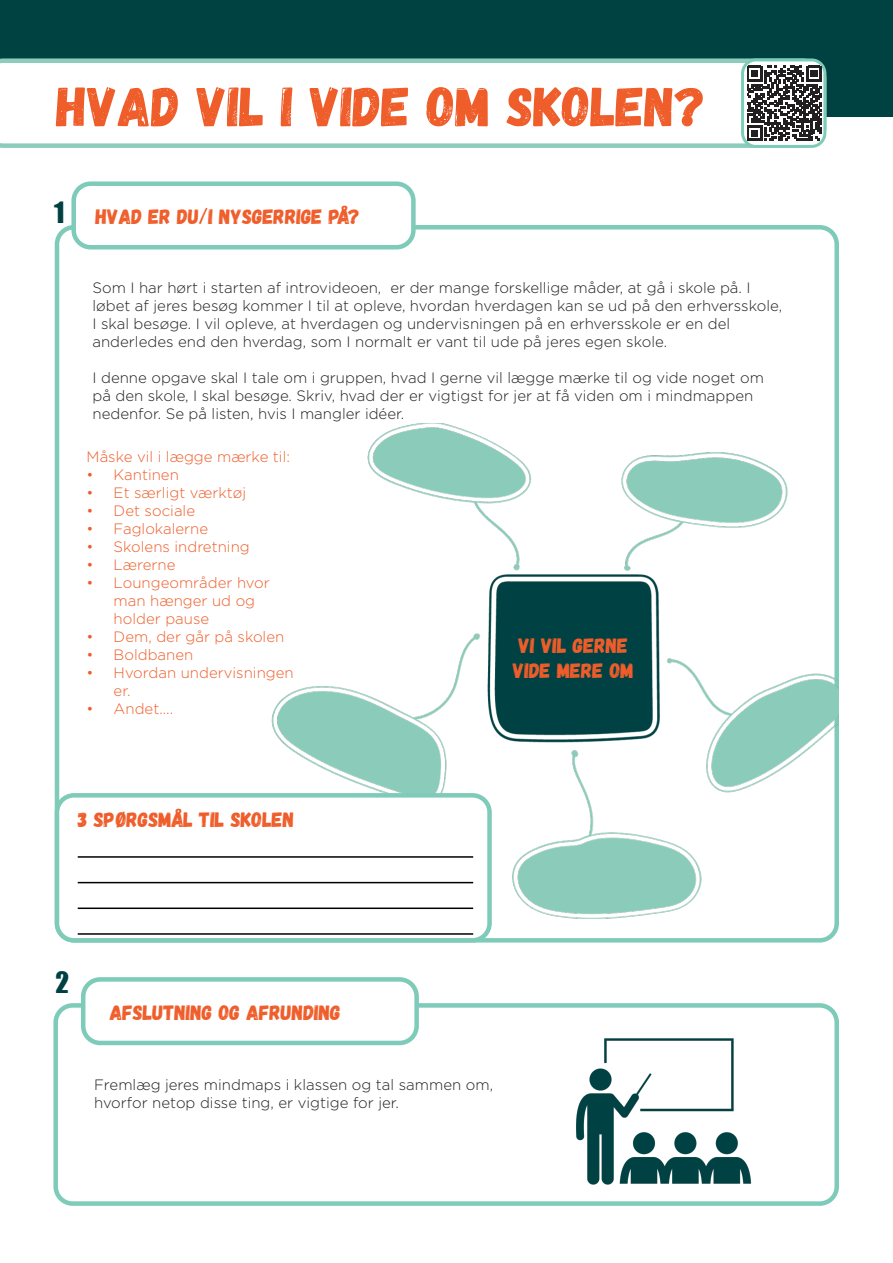
<style>
.page{position:relative;width:893px;height:1263px;background:#fff}
.page>*{position:absolute;margin:0;border:0;box-sizing:border-box;transform-origin:0 0}
.Overskrifter{font:55.5px "Gagalin";color:#ef5d2a}
.t1{font:27px "Impact";color:#004041}
.Underoverskrifter{font:21px/25.2px "Gagalin";color:#ef5d2a}
.t2{font:300 15px/18px "Gotham";color:#231f20}
.t3{font:300 15px/18px "Gotham";color:#ef5d2a}
</style>
<div class="page">
<div style="left:0;top:0;width:893px;height:117px;background:#004242"></div>
<svg style="left:0;top:58px;width:827px;height:90px"></svg>
<div style="left:71px;top:181px;width:345px;height:68px;border:4px solid #7ecbb9;border-radius:17px"></div>
<img style="left:271px;top:423px;width:568px;height:495px">
<div style="left:53px;top:1003px;width:786px;height:203px;border:4px solid #7ecbb9;border-radius:17px"></div>
<div style="left:83px;top:979px;width:334px;height:64px;background:#fff;border-radius:17px"></div>
<div style="left:81px;top:977px;width:338px;height:68px;border:4px solid #7ecbb9;border-radius:17px"></div>
<img style="left:532px;top:1003px;width:263px;height:203px">
<div style="left:742px;top:60px;width:83px;height:86px;background:#fff;border-radius:13px"></div>
<div style="left:741px;top:58px;width:85px;height:90px;border:3px solid #7ecbb9;border-radius:13px"></div>
<svg style="left:747px;top:66px;width:75px;height:75px"></svg>
<div style="left:57px;top:795px;width:433px;height:145px;background:#fff;border-radius:17px"></div>
<div style="left:55px;top:793px;width:437px;height:149px;border:4px solid #7ecbb9;border-radius:17px"></div>
<hr style="left:78px;top:856px;width:395px;height:2px;background:#000001">
<hr style="left:78px;top:882px;width:395px;height:1px;background:#000001">
<hr style="left:78px;top:907px;width:395px;height:2px;background:#000001">
<hr style="left:78px;top:933px;width:395px;height:2px;background:#000001">
<p class="Overskrifter" style="left:56px;top:73px;width:651px">HVAD VIL I VIDE OM SKOLEN?</p>
<p class="t1" style="left:54px;top:191px;width:12px">1</p>
<p class="Underoverskrifter" style="left:95px;top:204px;width:266px">HVAD ER DU/I NYSGERRIGE PÅ?</p>
<p class="t2" style="left:92px;top:278px;width:691px">Som I har hørt i starten af introvideoen, er der mange forskellige måder, at gå i skole på. I løbet af jeres besøg kommer I til at opleve, hvordan hverdagen kan se ud på den erhversskole, I skal besøge. I vil opleve, at hverdagen og undervisningen på en erhversskole er en del anderledes end den hverdag, som I normalt er vant til ude på jeres egen skole.</p>
<p class="t2" style="left:92px;top:368px;width:673px">I denne opgave skal I tale om i gruppen, hvad I gerne vil lægge mærke til og vide noget om på den skole, I skal besøge. Skriv, hvad der er vigtigst for jer at få viden om i mindmappen nedenfor. Se på listen, hvis I mangler idéer.</p>
<p class="t3" style="left:87px;top:448px;width:205px">Måske vil i lægge mærke til:</p>
<p class="t3" style="left:87px;top:466px;width:94px">• Kantinen</p>
<p class="t3" style="left:87px;top:484px;width:161px">• Et særligt værktøj</p>
<p class="t3" style="left:87px;top:502px;width:110px">• Det sociale</p>
<p class="t3" style="left:87px;top:520px;width:123px">• Faglokalerne</p>
<p class="t3" style="left:87px;top:538px;width:165px">• Skolens indretning</p>
<p class="t3" style="left:87px;top:556px;width:90px">• Lærerne</p>
<p class="t3" style="left:114px;top:574px;width:158px;text-indent:-27px">• Loungeområder hvor man hænger ud og holder pause</p>
<p class="t3" style="left:87px;top:628px;width:199px">• Dem, der går på skolen</p>
<p class="t3" style="left:87px;top:646px;width:108px">• Boldbanen</p>
<p class="t3" style="left:114px;top:664px;width:182px;text-indent:-27px">• Hvordan undervisningen er.</p>
<p class="t3" style="left:87px;top:700px;width:88px">• Andet....</p>
<p class="Underoverskrifter" style="left:513px;top:633px;width:122px">VI VIL GERNE<br>VIDE MERE OM</p>
<p class="Underoverskrifter" style="left:78px;top:807px;width:218px">3 SPØRGSMÅL TIL SKOLEN</p>
<p class="t1" style="left:55px;top:961px;width:15px">2</p>
<p class="Underoverskrifter" style="left:110px;top:1000px;width:232px">AFSLUTNING OG AFRUNDING</p>
<p class="t2" style="left:94px;top:1075px;width:400px">Fremlæg jeres mindmaps i klassen og tal sammen om, hvorfor netop disse ting, er vigtige for jer.</p>
</div>
